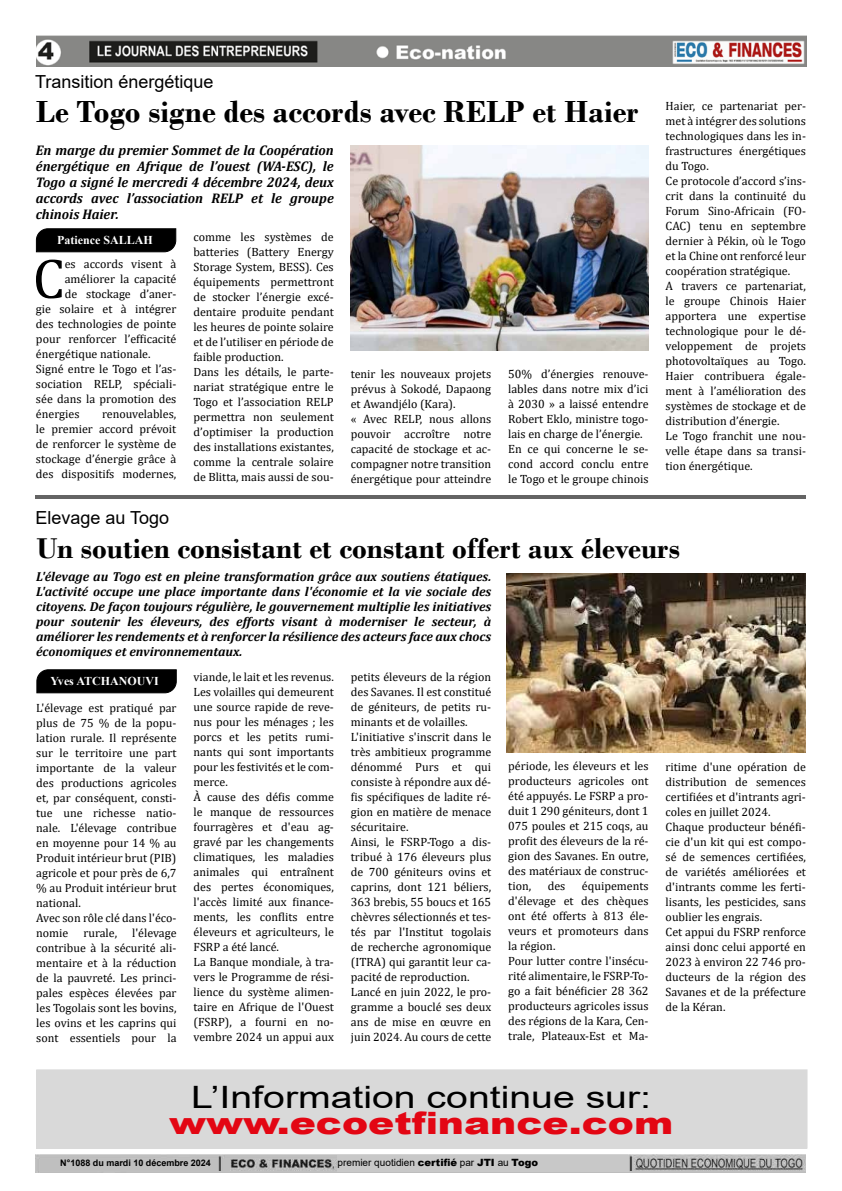
<style>
.page{position:relative;width:842px;height:1191px;background:#fff}
.page>*{position:absolute;margin:0;border:0;box-sizing:border-box;transform-origin:0 0}
.t1{font:57px "Cambria";color:#000}
.t2{font:700 32px "Bodoni";color:#000}
.t3{font:30.8px "Arial";color:#000;scale:1.27 1}
.t4{font:900 30.8px "Arial";color:#e30613;scale:1.27 1}
.t5{font:700 30px "Bodoni";color:#000}
.t6{font:18px "Arial";color:#000}
.t7{font:italic 700 14px/16px "Cambria";color:#000;text-align:justify}
.t8{font:italic 700 13px/15px "Cambria";color:#000;text-align:justify}
.t9{font:12px/15px "Cambria";color:#000}
.t10{font:700 12px "Times New Roman";color:#fff}
.t11{font:10px "Arial";color:#000}
.t12{font:700 9px "Arial";color:#000}
.s1{font-weight:900}
</style>
<div class="page">
<img style="left:36px;top:1155px;width:770px;height:17px">
<div style="left:337px;top:1155px;width:292px;height:16px;background:#c8c8c8"></div>
<img style="left:36px;top:35px;width:770px;height:31px">
<svg style="left:36px;top:669px;width:141px;height:25px;background:#0f0f0f"></svg>
<svg style="left:35px;top:228px;width:142px;height:25px;background:#111"></svg>
<div style="left:37px;top:1069px;width:770px;height:79px;background:#d9d9d9"></div>
<hr style="left:36px;top:495px;width:770px;height:3px;background:#000">
<img style="left:351px;top:145px;width:298px;height:205px">
<img style="left:507px;top:574px;width:298px;height:178px">
<h3 class="t6" style="left:35px;top:69px;width:180px">Transition énergétique</h3>
<h2 class="t2" style="left:36px;top:93px;width:604px">Le Togo signe des accords avec RELP et Haier</h2>
<p class="t7" style="left:36px;top:142px;width:299px">En marge du premier Sommet de la Coopération énergétique en Afrique de l’ouest (WA-ESC), le Togo a signé le mercredi 4 décembre 2024, deux accords avec l’association RELP et le groupe chinois Haier.</p>
<p class="t10" style="left:57px;top:231px;width:97px">Patience SALLAH</p>
<h1 class="t1" style="left:33px;top:245px;width:34px">C</h1>
<p class="t9" style="left:65px;top:256px;width:113px">es accords visent à</p>
<p class="t9" style="left:65px;top:271px;width:113px">améliorer la capacité</p>
<p class="t9" style="left:65px;top:286px;width:113px">de stockage d’aner-</p>
<p class="t9" style="left:36px;top:301px;width:142px">gie solaire et à intégrer</p>
<p class="t9" style="left:36px;top:316px;width:142px">des technologies de pointe</p>
<p class="t9" style="left:36px;top:331px;width:142px">pour renforcer l’efficacité</p>
<p class="t9" style="left:36px;top:346px;width:116px">énergétique nationale.</p>
<p class="t9" style="left:36px;top:361px;width:142px">Signé entre le Togo et l’as-</p>
<p class="t9" style="left:36px;top:376px;width:142px">sociation RELP, spéciali-</p>
<p class="t9" style="left:36px;top:391px;width:142px">sée dans la promotion des</p>
<p class="t9" style="left:36px;top:406px;width:45px">énergies</p>
<p class="t9" style="left:36px;top:406px;width:142px;text-align:justify;text-indent:66px">renouvelables, le premier accord prévoit de renforcer le système de stockage d’énergie grâce à des dispositifs modernes,</p>
<h3 class="t6" style="left:35px;top:505px;width:135px">Elevage au Togo</h3>
<p class="t9" style="left:193px;top:229px;width:142px">comme les systèmes de batteries (Battery Energy<br>Storage System, BESS). Ces équipements permettront de stocker l’énergie excé&shy;dentaire produite pendant les heures de pointe solaire et de l’utiliser en période de faible production.<br>Dans les détails, le parte&shy;nariat stratégique entre le<br>Togo et l’association RELP permettra non seulement d’optimiser la production des installations existantes, comme la centrale solaire de Blitta, mais aussi de sou-</p>
<p class="t9" style="left:351px;top:367px;width:142px">tenir les nouveaux projets prévus à Sokodé, Dapaong et Awandjélo (Kara).<br>« Avec RELP, nous allons pouvoir accroître notre capacité de stockage et ac&shy;compagner notre transition énergétique pour atteindre</p>
<p class="t9" style="left:508px;top:366px;width:142px">50% d’énergies renouve&shy;lables dans notre mix d’ici à 2030 » a laissé entendre<br>Robert Eklo, ministre togo&shy;lais en charge de l’énergie.<br>En ce qui concerne le se&shy;cond accord conclu entre le Togo et le groupe chinois</p>
<p class="t9" style="left:666px;top:99px;width:142px">Haier, ce partenariat per&shy;met à intégrer des solutions technologiques dans les in&shy;frastructures énergétiques du Togo.<br>Ce protocole d’accord s’ins&shy;crit dans la continuité du<br>Forum Sino-Africain (FO-<br>CAC) tenu en septembre dernier à Pékin, où le Togo et la Chine ont renforcé leur coopération stratégique.<br>A travers ce partenariat, le groupe Chinois Haier apportera une expertise technologique pour le dé&shy;veloppement de projets photovoltaïques au Togo.<br>Haier contribuera égale&shy;ment à l’amélioration des systèmes de stockage et de distribution d’énergie.<br>Le Togo franchit une nou&shy;velle étape dans sa transi&shy;tion énergétique.</p>
<h3 class="t5" style="left:36px;top:530px;width:645px">Un soutien consistant et constant offert aux éleveurs</h3>
<p class="t8" style="left:36px;top:568px;width:457px">L'élevage au Togo est en pleine transformation grâce aux soutiens étatiques.<br>L'activité occupe une place importante dans l'économie et la vie sociale des citoyens. De façon toujours régulière, le gouvernement multiplie les initiatives pour soutenir les éleveurs, des efforts visant à moderniser le secteur, à améliorer les rendements et à renforcer la résilience des acteurs face aux chocs économiques et environnementaux.</p>
<p class="t10" style="left:51px;top:672px;width:110px">Yves ATCHANOUVI</p>
<p class="t9" style="left:36px;top:700px;width:142px">L'élevage est pratiqué par plus de 75 % de la popu&shy;lation rurale. Il représente sur le territoire une part importante de la valeur des productions agricoles et, par conséquent, consti&shy;tue une richesse natio&shy;nale. L'élevage contribue en moyenne pour 14 % au<br>Produit intérieur brut (PIB) agricole et pour près de 6,7 % au Produit intérieur brut national.<br>Avec son rôle clé dans l'éco&shy;nomie rurale, l'élevage contribue à la sécurité ali&shy;mentaire et à la réduction de la pauvreté. Les princi&shy;pales espèces élevées par les Togolais sont les bovins, les ovins et les caprins qui sont essentiels pour la</p>
<p class="t9" style="left:194px;top:669px;width:142px">viande, le lait et les revenus.<br>Les volailles qui demeurent une source rapide de reve&shy;nus pour les ménages ; les porcs et les petits rumi&shy;nants qui sont importants pour les festivités et le com&shy;merce.<br>À cause des défis comme le manque de ressources fourragères et d'eau ag&shy;gravé par les changements climatiques, les maladies animales qui entraînent des pertes économiques, l'accès limité aux finance&shy;ments, les conflits entre éleveurs et agriculteurs, le<br>FSRP a été lancé.<br>La Banque mondiale, à tra&shy;vers le Programme de rési&shy;lience du système alimen&shy;taire en Afrique de l'Ouest (FSRP), a fourni en no&shy;vembre 2024 un appui aux</p>
<p class="t9" style="left:351px;top:669px;width:142px">petits éleveurs de la région des Savanes. Il est constitué de géniteurs, de petits ru&shy;minants et de volailles.<br>L'initiative s'inscrit dans le très ambitieux programme dénommé Purs et qui consiste à répondre aux dé&shy;fis spécifiques de ladite ré&shy;gion en matière de menace sécuritaire.<br>Ainsi, le FSRP-Togo a dis&shy;tribué à 176 éleveurs plus de 700 géniteurs ovins et caprins, dont 121 béliers,<br>363 brebis, 55 boucs et 165 chèvres sélectionnés et tes&shy;tés par l'Institut togolais de recherche agronomique (ITRA) qui garantit leur ca&shy;pacité de reproduction.<br>Lancé en juin 2022, le pro&shy;gramme a bouclé ses deux ans de mise en œuvre en juin 2024. Au cours de cette</p>
<p class="t9" style="left:508px;top:758px;width:142px;text-align:justify">période, les éleveurs et les producteurs agricoles ont été appuyés. Le FSRP a pro&shy;duit 1 290 géniteurs, dont 1<br>075 poules et 215 coqs, au profit des éleveurs de la ré&shy;gion des Savanes. En outre, des matériaux de construc&shy;tion,</p>
<p class="t9" style="left:508px;top:878px;width:142px;text-indent:74px">équipements d'élevage et des chèques ont été offerts à 813 éle&shy;veurs et promoteurs dans la région.<br>Pour lutter contre l'insécu&shy;rité alimentaire, le FSRP-To&shy;go a fait bénéficier 28 362 producteurs agricoles issus des régions de la Kara, Cen&shy;trale, Plateaux-Est et Ma-</p>
<p class="t9" style="left:548px;top:878px;width:19px">des</p>
<p class="t9" style="left:666px;top:759px;width:142px">ritime d'une opération de distribution de semences certifiées et d'intrants agri&shy;coles en juillet 2024.<br>Chaque producteur bénéfi&shy;cie d'un kit qui est compo&shy;sé de semences certifiées, de variétés améliorées et d'intrants comme les ferti&shy;lisants, les pesticides, sans oublier les engrais.<br>Cet appui du FSRP renforce ainsi donc celui apporté en<br>2023 à environ 22 746 pro&shy;ducteurs de la région des<br>Savanes et de la préfecture de la Kéran.</p>
<h3 class="t3" style="left:191px;top:1075px;width:363px">L’Information continue sur:</h3>
<h3 class="t4" style="left:169px;top:1100px;width:398px">www.ecoetfinance.com</h3>
<p class="t12" style="left:60px;top:1156px;width:152px">N°1088 du mardi 10 décembre 2024</p>
<p class="t11" style="left:338px;top:1155px;width:202px">premier quotidien <span class="s1">certifié</span> par <span class="s1">JTI</span> au <span class="s1">Togo</span></p>
</div>
